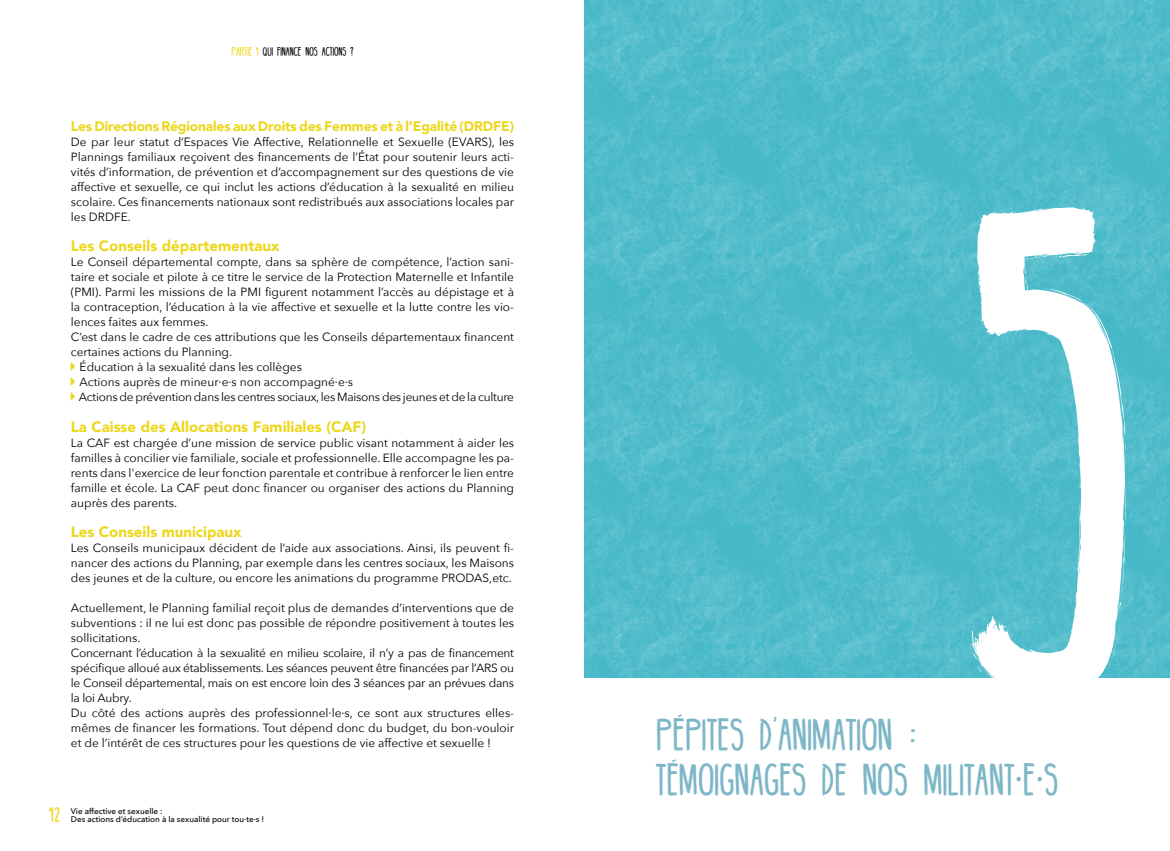
<style>
.page{position:relative;width:1170px;height:851px;background:#fff}
.page>*{position:absolute;margin:0;border:0;box-sizing:border-box;transform-origin:0 0}
.t1{font:500px "BELLABOO";color:#fff}
.t2{font:32.5px/45px "BELLABOO";color:#7db7c7}
.t3{font:900 15px "Avenir";color:#edd71c}
.t4{font:15px "BELLABOO";color:#edd71c}
.t5{font:900 13.75px "Avenir";letter-spacing:-.01em;color:#edd71c}
.t6{font:11.88px/15px "Avenir Next";color:#000;text-align:justify}
.t7{font:8.75px "BELLABOO";color:#000}
.t8{font:500 8.12px/8.8px "Avenir Next";color:#000}
.s1{color:#edd71c}
.s2{font-family:"Arrowstfb";color:#edd71c}
.s3{font-family:"Avenir Next";font-weight:500;font-style:italic}
</style>
<div class="page">
<img style="left:585px;top:0;width:584px;height:677px">
<p class="t7" style="left:231px;top:46px;width:124px"><span class="s1">PARTIE 4</span> QUI FINANCE NOS ACTIONS ?</p>
<p class="t5" style="left:71px;top:115px;width:444px">Les Directions Régionales aux Droits des Femmes et à l’Egalité (DRDFE)</p>
<p class="t6" style="left:71px;top:134px;width:444px">De par leur statut d’Espaces Vie Affective, Relationnelle et Sexuelle (EVARS), les Plannings familiaux reçoivent des financements de l’État pour soutenir leurs acti&shy;vités d’information, de prévention et d’accompagnement sur des questions de vie affective et sexuelle, ce qui inclut les actions d’éducation à la sexualité en milieu scolaire. Ces financements nationaux sont redistribués aux associations locales par les DRDFE.</p>
<p class="t3" style="left:71px;top:233px;width:210px">Les Conseils départementaux</p>
<p class="t6" style="left:71px;top:254px;width:444px;text-align:left">Le Conseil départemental compte, dans sa sphère de compétence, l’action sani&shy;taire et sociale et pilote à ce titre le service de la Protection Maternelle et Infantile (PMI). Parmi les missions de la PMI figurent notamment l’accès au dépistage et à la contraception, l’éducation à la vie affective et sexuelle et la lutte contre les vio&shy;lences faites aux femmes.<br>C’est dans le cadre de ces attributions que les Conseils départementaux financent certaines actions du Planning.<br><span class="s2">b</span> Éducation à la sexualité dans les collèges<br><span class="s2">b</span> Actions auprès de mineur·e·s non accompagné·e·s<br><span class="s2">b</span> Actions de prévention dans les centres sociaux, les Maisons des jeunes et de la culture</p>
<p class="t3" style="left:71px;top:413px;width:297px">La Caisse des Allocations Familiales (CAF)</p>
<p class="t6" style="left:71px;top:434px;width:444px">La CAF est chargée d’une mission de service public visant notamment à aider les familles à concilier vie familiale, sociale et professionnelle. Elle accompagne les pa&shy;rents dans l'exercice de leur fonction parentale et contribue à renforcer le lien entre famille et école. La CAF peut donc financer ou organiser des actions du Planning auprès des parents.</p>
<p class="t3" style="left:71px;top:518px;width:172px">Les Conseils municipaux</p>
<p class="t6" style="left:71px;top:539px;width:444px">Les Conseils municipaux décident de l’aide aux associations. Ainsi, ils peuvent fi&shy;nancer des actions du Planning, par exemple dans les centres sociaux, les Maisons des jeunes et de la culture, ou encore les animations du programme PRODAS,etc.</p>
<p class="t6" style="left:71px;top:599px;width:444px;text-align:left">Actuellement, le Planning familial reçoit plus de demandes d’interventions que de subventions : il ne lui est donc pas possible de répondre positivement à toutes les sollicitations.<br>Concernant l’éducation à la sexualité en milieu scolaire, il n’y a pas de financement spécifique alloué aux établissements. Les séances peuvent être financées par l’ARS ou le Conseil départemental, mais on est encore loin des 3 séances par an prévues dans la loi Aubry.<br>Du côté des actions auprès des professionnel·le·s, ce sont aux structures elles&shy;mêmes de financer les formations. Tout dépend donc du budget, du bon-vouloir et de l’intérêt de ces structures pour les questions de vie affective et sexuelle !</p>
<p class="t4" style="left:50px;top:804px;width:12px">42</p>
<p class="t8" style="left:71px;top:806px;width:195px">Vie affective et sexuelle :<br>Des actions d’éducation à la sexualité pour tou·te·s !</p>
<h1 class="t1" style="left:956px;top:126px;width:186px">5</h1>
<h2 class="t2" style="left:656px;top:710px;width:404px">PÉPITES D’ANIMATION :<br>TÉMOIGNAGES DE NOS MILITANT<span class="s3">·</span>E<span class="s3">·</span>S</h2>
</div>
